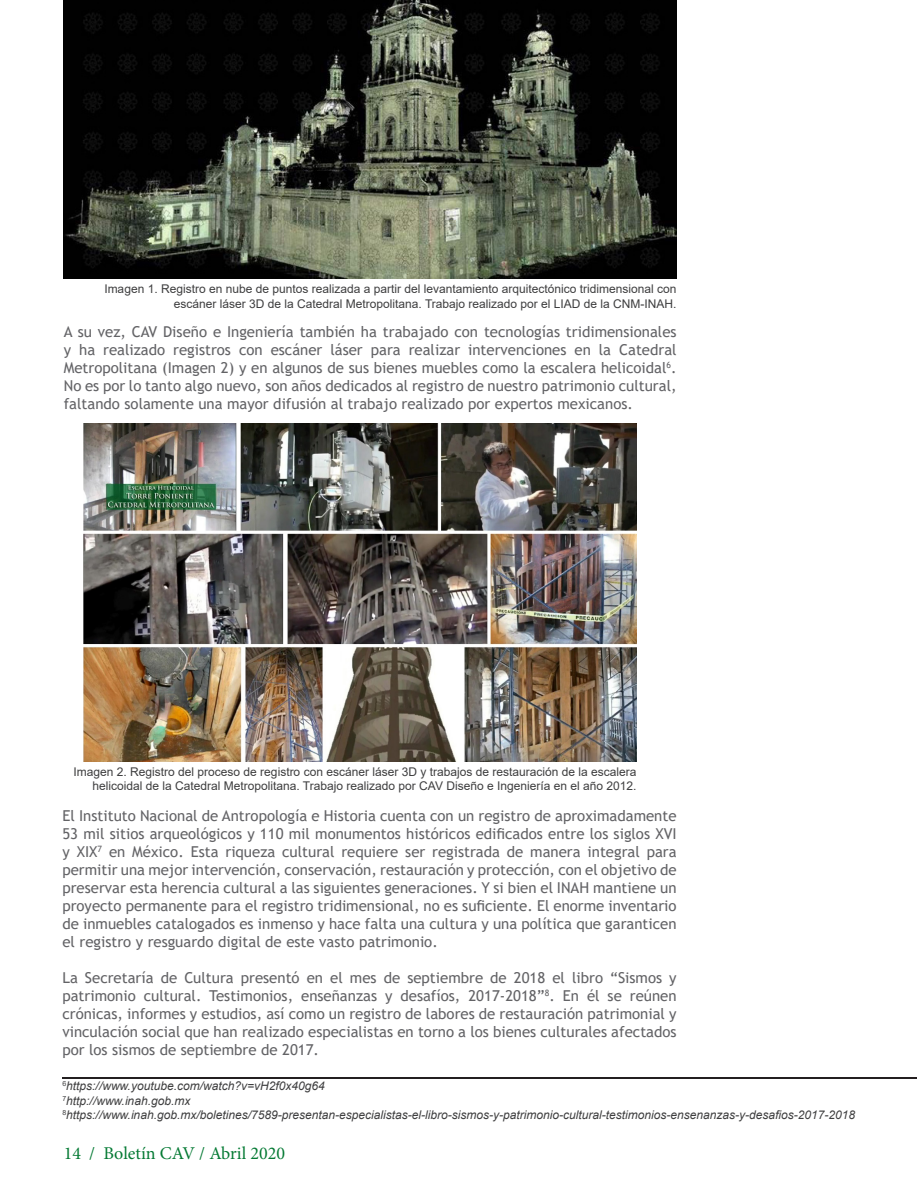
<style>
.page{position:relative;width:918px;height:1188px;background:#fff}
.page>*{position:absolute;margin:0;border:0;box-sizing:border-box;transform-origin:0 0}
.t1{font:18px "Minion Pro";color:#057a34}
.texti_geberal{font:15px/18px "Trebuchet MS";color:#636366;text-align:justify}
.Pie_de_foto{font:12px/14.4px "Arial";color:#3e3e3f;text-align:right}
.Pie_de_foto-2{font:italic 12px "Arial";color:#3e3e3f}
</style>
<div class="page">
<img style="left:64px;top:0;width:613px;height:278px">
<img style="left:84px;top:423px;width:553px;height:339px">
<hr style="left:62px;top:1077px;width:855px;height:1px;background:#231f20">
<p class="Pie_de_foto" style="left:104px;top:282px;width:574px">Imagen 1. Registro en nube de puntos realizada a partir del levantamiento arquitectónico tridimensional con escáner láser 3D de la Catedral Metropolitana. Trabajo realizado por el LIAD de la CNM-INAH.</p>
<p class="texti_geberal" style="left:64px;top:323px;width:614px">A su vez, CAV Diseño e Ingeniería también ha trabajado con tecnologías tridimensionales y ha realizado registros con escáner láser para realizar intervenciones en la Catedral Metropolitana (Imagen 2) y en algunos de sus bienes muebles como la escalera helicoidal<sup>6</sup>.<br>No es por lo tanto algo nuevo, son años dedicados al registro de nuestro patrimonio cultural, faltando solamente una mayor difusión al trabajo realizado por expertos mexicanos.</p>
<p class="Pie_de_foto" style="left:74px;top:764px;width:564px">Imagen 2. Registro del proceso de registro con escáner láser 3D y trabajos de restauración de la escalera helicoidal de la Catedral Metropolitana. Trabajo realizado por CAV Diseño e Ingeniería en el año 2012.</p>
<p class="texti_geberal" style="left:62px;top:806px;width:616px">El Instituto Nacional de Antropología e Historia cuenta con un registro de aproximadamente 53 mil sitios arqueológicos y 110 mil monumentos históricos edificados entre los siglos XVI y XIX<sup>7</sup> en México. Esta riqueza cultural requiere ser registrada de manera integral para permitir una mejor intervención, conservación, restauración y protección, con el objetivo de preservar esta herencia cultural a las siguientes generaciones. Y si bien el INAH mantiene un proyecto permanente para el registro tridimensional, no es suficiente. El enorme inventario de inmuebles catalogados es inmenso y hace falta una cultura y una política que garanticen el registro y resguardo digital de este vasto patrimonio.</p>
<p class="texti_geberal" style="left:62px;top:968px;width:616px">La Secretaría de Cultura presentó en el mes de septiembre de 2018 el libro “Sismos y patrimonio cultural. Testimonios, enseñanzas y desafíos, 2017-2018”<sup>8</sup>. En él se reúnen crónicas, informes y estudios, así como un registro de labores de restauración patrimonial y vinculación social que han realizado especialistas en torno a los bienes culturales afectados por los sismos de septiembre de 2017.</p>
<p class="Pie_de_foto-2" style="left:62px;top:1078px;width:264px"><sup>6</sup>https://www.youtube.com/watch?v=vH2f0x40g64</p>
<p class="Pie_de_foto-2" style="left:62px;top:1093px;width:129px"><sup>7</sup>http://www.inah.gob.mx</p>
<p class="Pie_de_foto-2" style="left:62px;top:1107px;width:794px"><sup>8</sup>https://www.inah.gob.mx/boletines/7589-presentan-especialistas-el-libro-sismos-y-patrimonio-cultural-testimonios-ensenanzas-y-desafios-2017-2018</p>
<p class="t1" style="left:64px;top:1141px;width:223px">14 / Boletín CAV / Abril 2020</p>
</div>
